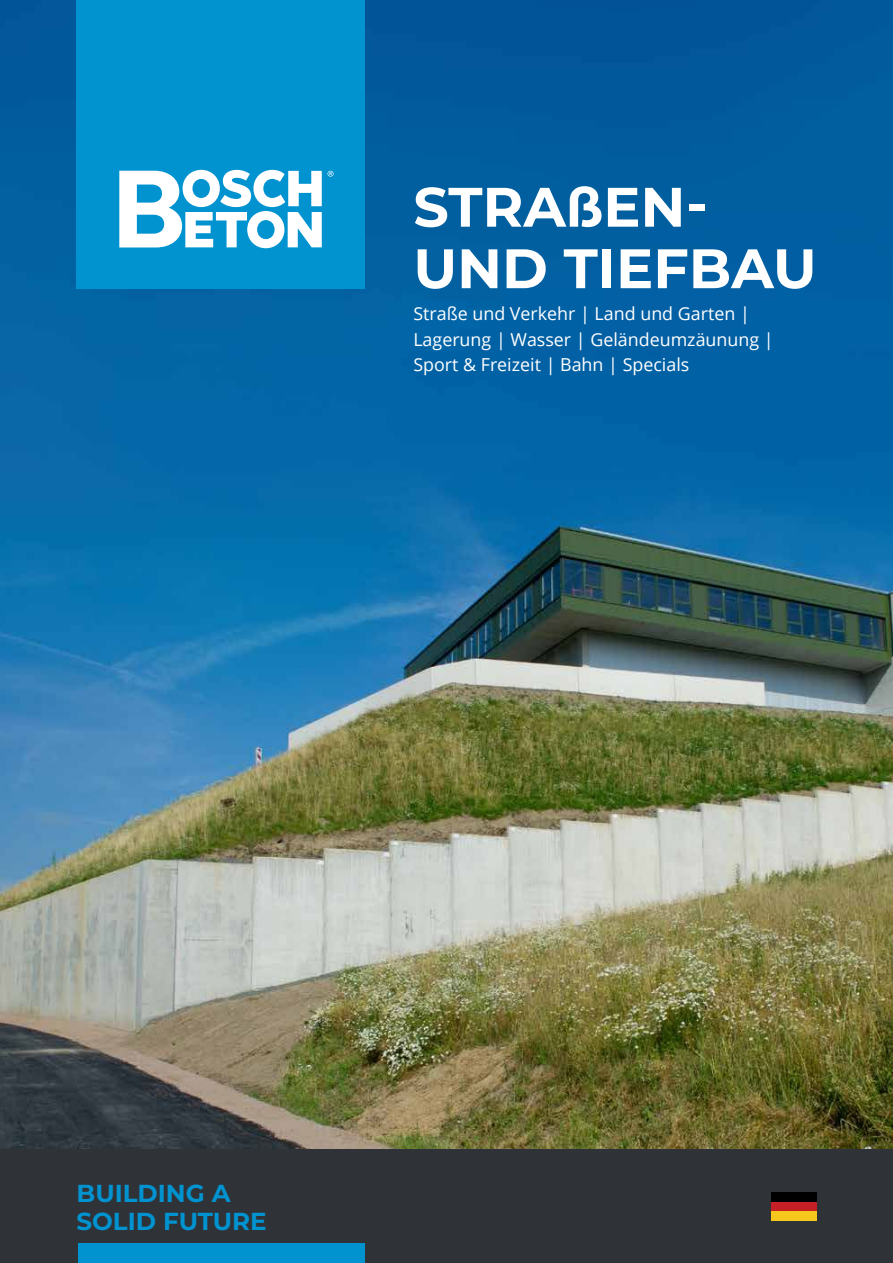
<style>
.page{position:relative;width:893px;height:1263px;background:#fff}
.page>*{position:absolute;margin:0;border:0;box-sizing:border-box;transform-origin:0 0}
.t1{font:700 55.5px/61.5px "Montserrat";color:#fff}
.t2{font:700 24.6px/28.2px "Montserrat";color:#0093d0}
.t3{font:17.85px/25.5px "Open Sans";color:#fff}
.s1{font-size:54px}
</style>
<div class="page">
<img style="left:0;top:0;width:893px;height:1150px">
<div style="left:0;top:1150px;width:893px;height:113px;background:#2f3338"></div>
<div style="left:78px;top:1243px;width:287px;height:20px;background:#0093d0"></div>
<div style="left:77px;top:0;width:288px;height:288px;background:#0093d0"></div>
<svg style="left:119px;top:170px;width:215px;height:78px"></svg>
<div style="left:771px;top:1192px;width:45px;height:10px;background:#000"></div>
<div style="left:771px;top:1202px;width:45px;height:9px;background:#c52026"></div>
<div style="left:771px;top:1211px;width:45px;height:10px;background:#f6c81e"></div>
<h1 class="t1" style="left:413px;top:178px;width:405px">STRA<span class="s1">ß</span>EN-<br>UND TIEFBAU</h1>
<p class="t3" style="left:413px;top:303px;width:362px">Straße und Verkehr | Land und Garten |<br>Lagerung | Wasser | Geländeumzäunung |<br>Sport &amp; Freizeit | Bahn | Specials</p>
<h2 class="t2" style="left:77px;top:1180px;width:192px">BUILDING A<br>SOLID FUTURE</h2>
</div>
